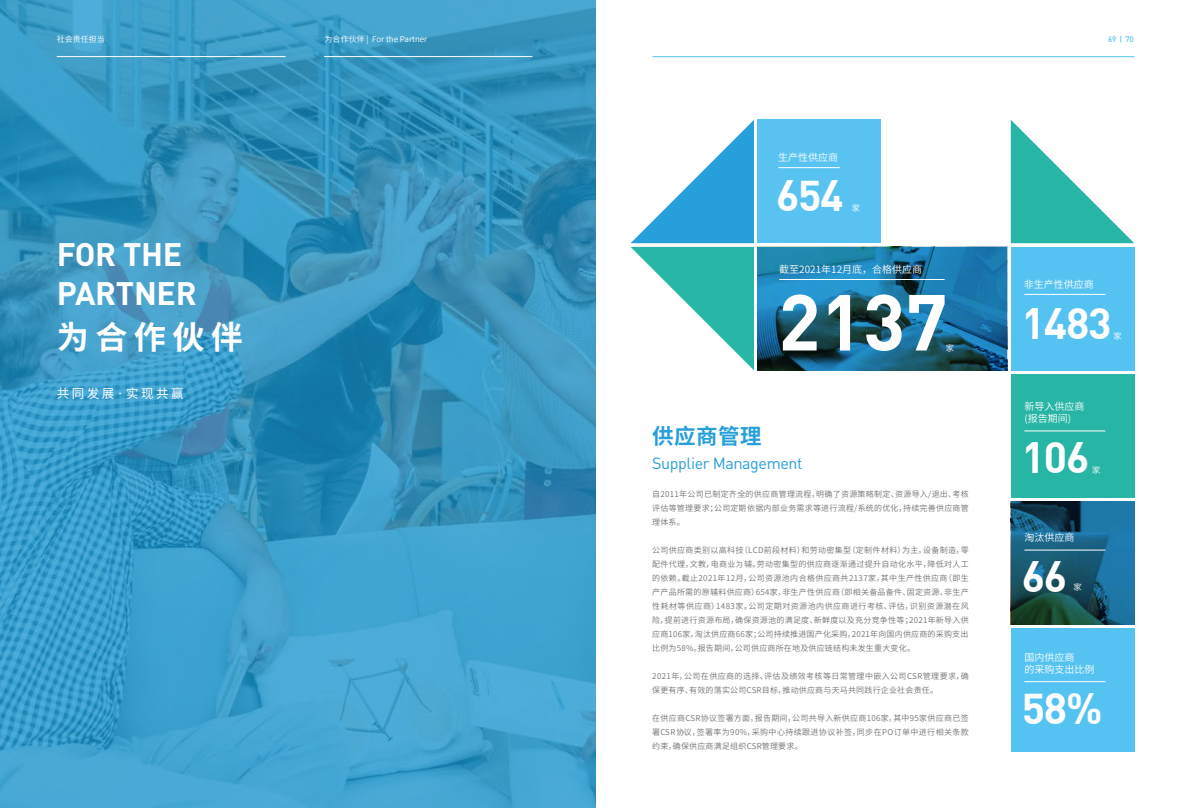
<style>
.page{position:relative;width:1191px;height:808px;background:#fff}
.page>*{position:absolute;margin:0;border:0;box-sizing:border-box;transform-origin:0 0}
.t1{font:700 78px "DIN Pro";color:#fff}
.t2{font:700 43px "Unison";letter-spacing:-.03em;color:#fff}
.t3{font:700 32.1px/38.6px "DIN Pro";letter-spacing:-.01em;color:#fff}
.t4{font:700 32.1px "Source Han Sans CN";letter-spacing:.2em;color:#fff}
.t5{font:700 21.4px "Source Han Sans CN";letter-spacing:.025em;color:#279fdb}
.t6{font:16.1px "DIN Pro";letter-spacing:-.025em;color:#279fdb}
.t7{font:12.5px "Source Han Sans CN";letter-spacing:.2em;color:#fff}
.t8{font:10px/12px "Source Han Sans CN";color:#fff}
.t9{font:8.3px "Source Han Sans CN";color:#fff}
.t10{font:8px/14px "Source Han Sans CN";letter-spacing:.03em;color:#737271;text-align:justify}
.t11{font:8px/14px "Source Han Sans CN";letter-spacing:.05em;color:#737271}
.t12{font:8px "Source Han Sans CN";color:#fff}
.t13{font:500 8px "DIN Pro";color:#58c3f1}
</style>
<div class="page">
<div style="left:1010px;top:628px;width:124px;height:124px;background:#55c3f1"></div>
<img style="left:1010px;top:501px;width:124px;height:124px">
<img style="left:0;top:0;width:595px;height:808px">
<hr style="left:652px;top:56px;width:482px;height:1px;background:#58c3f1">
<hr style="left:57px;top:56px;width:228px;height:1px;background:#fff">
<hr style="left:324px;top:56px;width:208px;height:1px;background:#fff">
<div style="left:1010px;top:247px;width:124px;height:123px;background:#55c3f1"></div>
<div style="left:1010px;top:374px;width:124px;height:123px;background:#27b5a6"></div>
<div style="left:757px;top:120px;width:123px;height:123px;background:#58c3f1"></div>
<img style="left:757px;top:247px;width:250px;height:123px">
<svg style="left:1010px;top:120px;width:124px;height:123px"></svg>
<svg style="left:630px;top:120px;width:124px;height:250px"></svg>
<hr style="left:778px;top:167px;width:61px;height:1px;background:#fff">
<hr style="left:779px;top:279px;width:165px;height:1px;background:#fff">
<hr style="left:1024px;top:294px;width:81px;height:1px;background:#fff">
<hr style="left:1024px;top:431px;width:81px;height:1px;background:#fff">
<hr style="left:1024px;top:550px;width:81px;height:1px;background:#fff">
<hr style="left:1024px;top:681px;width:81px;height:1px;background:#fff">
<p class="t12" style="left:57px;top:34px;width:50px">社会责任担当</p>
<p class="t12" style="left:325px;top:34px;width:104px">为合作伙伴 | For the Partner</p>
<p class="t13" style="left:1108px;top:33px;width:27px">69 | 70</p>
<h3 class="t3" style="left:57px;top:234px;width:141px">FOR THE<br>PARTNER</h3>
<h3 class="t4" style="left:57px;top:319px;width:188px">为合作伙伴</h3>
<h3 class="t7" style="left:57px;top:386px;width:128px">共同发展·实现共赢</h3>
<p class="t8" style="left:778px;top:151px;width:61px">生产性供应商</p>
<h2 class="t2" style="left:776px;top:171px;width:69px">654</h2>
<p class="t9" style="left:852px;top:204px;width:10px">家</p>
<p class="t8" style="left:779px;top:263px;width:144px">截至2021年12月底，合格供应商</p>
<h1 class="t1" style="left:778px;top:269px;width:171px">2137</h1>
<p class="t9" style="left:945px;top:343px;width:10px">家</p>
<h3 class="t5" style="left:652px;top:424px;width:111px">供应商管理</h3>
<h3 class="t6" style="left:652px;top:452px;width:152px">Supplier Management</h3>
<p class="t10" style="left:652px;top:487px;width:318px">自2011年公司已制定齐全的供应商管理流程，明确了资源策略制定、资源导入/退出、考核评估等管理要求；公司定期依据内部业务需求等进行流程/系统的优化，持续完善供应商管理体系。</p>
<p class="t10" style="left:652px;top:543px;width:318px">公司供应商类别以高科技（LCD前段材料）和劳动密集型（定制件材料）为主，设备制造，零配件代理，文教，电商业为辅。劳动密集型的供应商逐渐通过提升自动化水平，降低对人工的依赖。截止2021年12月，公司资源池内合格供应商共2137家，其中生产性供应商（即生产产品所需的原辅料供应商）654家，非生产性供应商（即相关备品备件、固定资源、非生产性耗材等供应商）1483家。公司定期对资源池内供应商进行考核、评估，识别资源潜在风险，提前进行资源布局，确保资源池的满足度、新鲜度以及充分竞争性等；2021年新导入供应商106家，淘汰供应商66家；公司持续推进国产化采购，2021年向国内供应商的采购支出比例为58%。报告期间，公司供应商所在地及供应链结构未发生重大变化。</p>
<p class="t11" style="left:652px;top:669px;width:318px">2021年，公司在供应商的选择、评估及绩效考核等日常管理中嵌入公司CSR管理要求，确保更有序、有效的落实公司CSR目标，推动供应商与天马共同践行企业社会责任。</p>
<p class="t10" style="left:652px;top:711px;width:318px">在供应商CSR协议签署方面，报告期间，公司共导入新供应商106家，其中95家供应商已签署CSR协议，签署率为90%，采购中心持续跟进协议补签，同步在PO订单中进行相关条款约束，确保供应商满足组织CSR管理要求。</p>
<p class="t8" style="left:1024px;top:278px;width:71px">非生产性供应商</p>
<h2 class="t2" style="left:1022px;top:299px;width:91px">1483</h2>
<p class="t9" style="left:1113px;top:332px;width:10px">家</p>
<p class="t8" style="left:1024px;top:401px;width:61px">新导入供应商(报告期间)</p>
<h2 class="t2" style="left:1022px;top:433px;width:69px">106</h2>
<p class="t9" style="left:1092px;top:465px;width:10px">家</p>
<p class="t8" style="left:1024px;top:532px;width:51px">淘汰供应商</p>
<h2 class="t2" style="left:1022px;top:552px;width:47px">66</h2>
<p class="t9" style="left:1073px;top:583px;width:10px">家</p>
<p class="t8" style="left:1024px;top:651px;width:71px">国内供应商<br>的采购支出比例</p>
<h2 class="t2" style="left:1022px;top:684px;width:82px">58%</h2>
</div>
